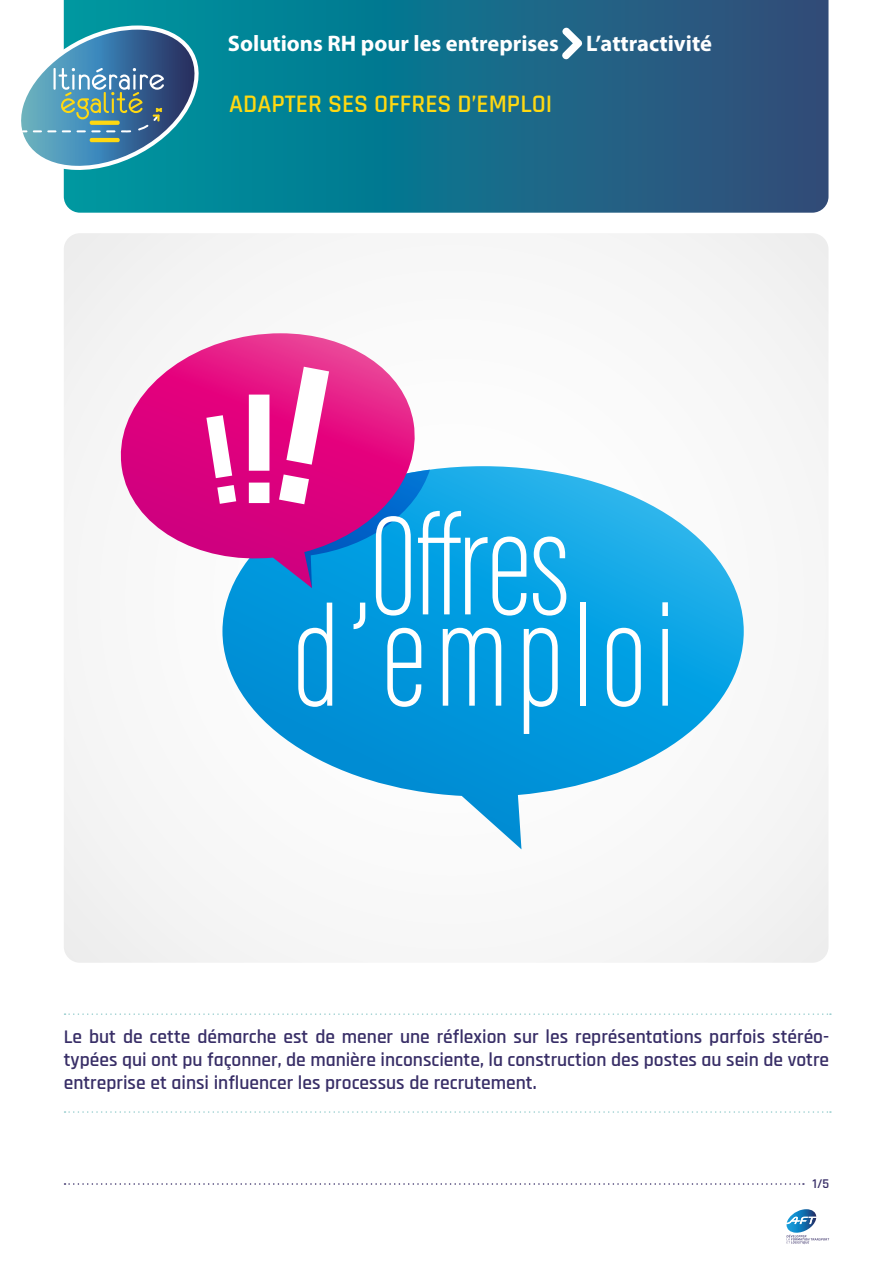
<style>
.page{position:relative;width:893px;height:1263px;background:#fff}
.page>*{position:absolute;margin:0;border:0;box-sizing:border-box;transform-origin:0 0}
.t1{font:600 25.5px "Rajdhani";color:#fed812}
.t2{font:700 22.5px "Myriad Pro";color:#fff}
.t3{font:600 19.5px/23.4px "Rajdhani";color:#382e67;text-align:justify}
.t4{font:600 13.5px "Rajdhani";color:#382e67}
</style>
<div class="page">
<svg style="left:786px;top:1209px;width:43px;height:35px"></svg>
<svg style="left:64px;top:0;width:764px;height:213px;background:#166d8a"></svg>
<svg style="left:21px;top:23px;width:189px;height:151px"></svg>
<svg style="left:562px;top:28px;width:20px;height:31px"></svg>
<div style="left:64px;top:233px;width:764px;height:730px;background:#f6f6f6"></div>
<svg style="left:222px;top:474px;width:522px;height:322px"></svg>
<svg style="left:120px;top:333px;width:261px;height:255px"></svg>
<div style="left:580px;top:603px;width:5px;height:103px;background:#fff"></div>
<svg style="left:607px;top:628px;width:34px;height:79px"></svg>
<svg style="left:662px;top:602px;width:6px;height:104px"></svg>
<svg style="left:206px;top:415px;width:30px;height:89px"></svg>
<svg style="left:249px;top:367px;width:317px;height:367px"></svg>
<svg style="left:65px;top:1013px;width:766px;height:2px"></svg>
<svg style="left:65px;top:1111px;width:766px;height:2px"></svg>
<svg style="left:65px;top:1183px;width:739px;height:2px"></svg>
<p class="t2" style="left:228px;top:28px;width:486px">Solutions RH pour les entreprises L’attractivité</p>
<h1 class="t1" style="left:229px;top:88px;width:325px">ADAPTER SES OFFRES D’EMPLOI</h1>
<p class="t3" style="left:64px;top:1025px;width:767px">Le but de cette démarche est de mener une réflexion sur les représentations parfois stéréo&shy;typées qui ont pu façonner, de manière inconsciente, la construction des postes au sein de votre entreprise et ainsi influencer les processus de recrutement.</p>
<p class="t4" style="left:813px;top:1176px;width:18px">1/5</p>
</div>
